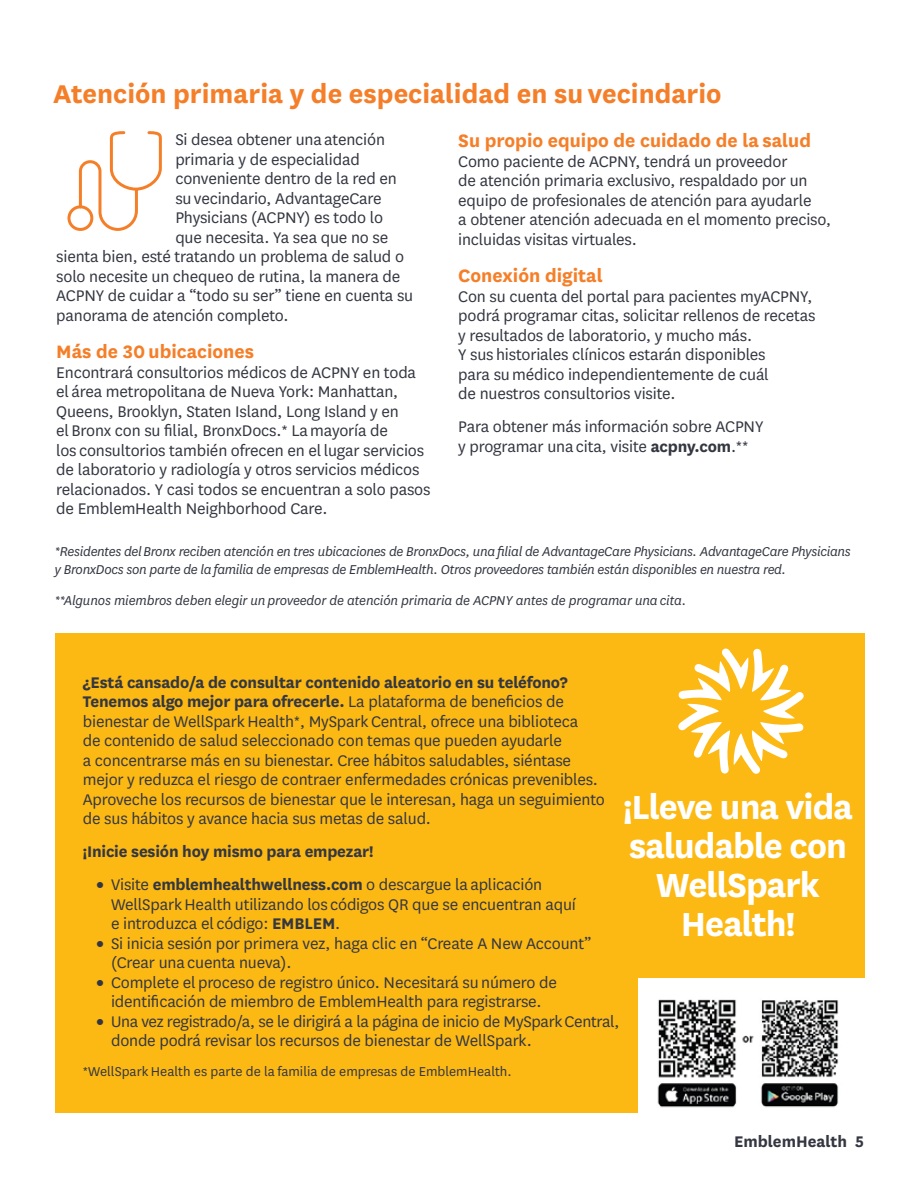
<style>
.page{position:relative;width:918px;height:1188px;background:#fff}
.page>*{position:absolute;margin:0;border:0;box-sizing:border-box;transform-origin:0 0}
.t1{font:700 39px/39px "National";letter-spacing:-.025em;color:#fff;text-align:center}
.t2{font:700 30px "National";color:#f57e29}
.t3{font:700 21px "National";color:#f57f29}
.t4{font:18px/19.5px "National";letter-spacing:-.01em;color:#343741}
.t5{font:700 18px "National";letter-spacing:-.01em;color:#343741}
.t6{font:italic 15px/18px "National";letter-spacing:-.02em;color:#343741}
.t7{font:15px "National";color:#343741}
.s1{font-weight:700}
.s2{font-weight:900}
</style>
<div class="page">
<svg style="left:67px;top:131px;width:95px;height:100px"></svg>
<div style="left:55px;top:633px;width:810px;height:479px;background:#fdb913"></div>
<svg style="left:678px;top:648px;width:126px;height:126px"></svg>
<div style="left:638px;top:978px;width:228px;height:138px;background:#fff"></div>
<img style="left:657px;top:999px;width:182px;height:109px">
<h2 class="t2" style="left:53px;top:73px;width:670px">Atención primaria y de especialidad en su vecindario</h2>
<p class="t4" style="left:175px;top:129px;width:211px">Si desea obtener una atención</p>
<p class="t4" style="left:175px;top:149px;width:186px">primaria y de especialidad</p>
<p class="t4" style="left:175px;top:168px;width:223px">conveniente dentro de la red en</p>
<p class="t4" style="left:175px;top:188px;width:208px">su vecindario, AdvantageCare</p>
<p class="t4" style="left:175px;top:207px;width:209px">Physicians (ACPNY) es todo lo</p>
<p class="t4" style="left:175px;top:227px;width:214px">que necesita. Ya sea que no se</p>
<p class="t4" style="left:56px;top:246px;width:349px">sienta bien, esté tratando un problema de salud o</p>
<p class="t4" style="left:56px;top:266px;width:346px">solo necesite un chequeo de rutina, la manera de</p>
<p class="t4" style="left:56px;top:285px;width:359px">ACPNY de cuidar a “todo su ser” tiene en cuenta su</p>
<p class="t4" style="left:56px;top:305px;width:234px">panorama de atención completo.</p>
<p class="t3" style="left:56px;top:337px;width:199px">Más de 30 ubicaciones</p>
<p class="t4" style="left:56px;top:362px;width:376px">Encontrará consultorios médicos de ACPNY en toda el área metropolitana de Nueva York: Manhattan, Queens, Brooklyn, Staten Island, Long Island y en<br>el Bronx con su filial, BronxDocs.* La mayoría de<br>los consultorios también ofrecen en el lugar servicios de laboratorio y radiología y otros servicios médicos relacionados. Y casi todos se encuentran a solo pasos de EmblemHealth Neighborhood Care.</p>
<p class="t3" style="left:458px;top:126px;width:354px">Su propio equipo de cuidado de la salud</p>
<p class="t4" style="left:458px;top:151px;width:375px">Como paciente de ACPNY, tendrá un proveedor<br>de atención primaria exclusivo, respaldado por un equipo de profesionales de atención para ayudarle<br>a obtener atención adecuada en el momento preciso, incluidas visitas virtuales.</p>
<p class="t3" style="left:458px;top:261px;width:146px">Conexión digital</p>
<p class="t4" style="left:458px;top:286px;width:359px">Con su cuenta del portal para pacientes myACPNY, podrá programar citas, solicitar rellenos de recetas y resultados de laboratorio, y mucho más.<br>Y sus historiales clínicos estarán disponibles<br>para su médico independientemente de cuál<br>de nuestros consultorios visite.</p>
<p class="t4" style="left:458px;top:416px;width:307px">Para obtener más información sobre ACPNY y programar una cita, visite <span class="s1">acpny.com</span>.**</p>
<p class="t6" style="left:55px;top:542px;width:798px">*Residentes del Bronx reciben atención en tres ubicaciones de BronxDocs, una filial de AdvantageCare Physicians. AdvantageCare Physicians y BronxDocs son parte de la familia de empresas de EmblemHealth. Otros proveedores también están disponibles en nuestra red.</p>
<p class="t6" style="left:55px;top:591px;width:633px">**Algunos miembros deben elegir un proveedor de atención primaria de ACPNY antes de programar una cita.</p>
<p class="t4" style="left:83px;top:672px;width:524px"><span class="s1">¿Está cansado/a de consultar contenido aleatorio en su teléfono?<br>Tenemos algo mejor para ofrecerle.</span> La plataforma de beneficios de bienestar de WellSpark Health*, MySpark Central, ofrece una biblioteca<br>de contenido de salud seleccionado con temas que pueden ayudarle<br>a concentrarse más en su bienestar. Cree hábitos saludables, siéntase mejor y reduzca el riesgo de contraer enfermedades crónicas prevenibles.<br>Aproveche los recursos de bienestar que le interesan, haga un seguimiento de sus hábitos y avance hacia sus metas de salud.</p>
<p class="t5" style="left:83px;top:839px;width:292px">¡Inicie sesión hoy mismo para empezar!</p>
<p class="t4" style="left:111px;top:874px;width:466px;text-indent:-15px"><span class="s2">•</span> Visite <span class="s1">emblemhealthwellness.com</span> o descargue la aplicación<br>WellSpark Health utilizando los códigos QR que se encuentran aquí e introduzca el código: <span class="s1">EMBLEM</span>.</p>
<p class="t4" style="left:111px;top:933px;width:482px;text-indent:-15px"><span class="s2">•</span> Si inicia sesión por primera vez, haga clic en “Create A New Account” (Crear una cuenta nueva).</p>
<p class="t4" style="left:96px;top:972px;width:462px;text-align:center"><span class="s2">•</span> Complete el proceso de registro único. Necesitará su número de identificación de miembro de EmblemHealth para registrarse.</p>
<p class="t4" style="left:111px;top:1011px;width:510px;text-indent:-15px"><span class="s2">•</span> Una vez registrado/a, se le dirigirá a la página de inicio de MySpark Central, donde podrá revisar los recursos de bienestar de WellSpark.</p>
<p class="t7" style="left:83px;top:1062px;width:430px">*WellSpark Health es parte de la familia de empresas de EmblemHealth.</p>
<h1 class="t1" style="left:623px;top:785px;width:232px">¡Lleve una vida saludable con<br>WellSpark<br>Health!</h1>
<p class="t5" style="left:734px;top:1129px;width:131px">EmblemHealth 5</p>
</div>
